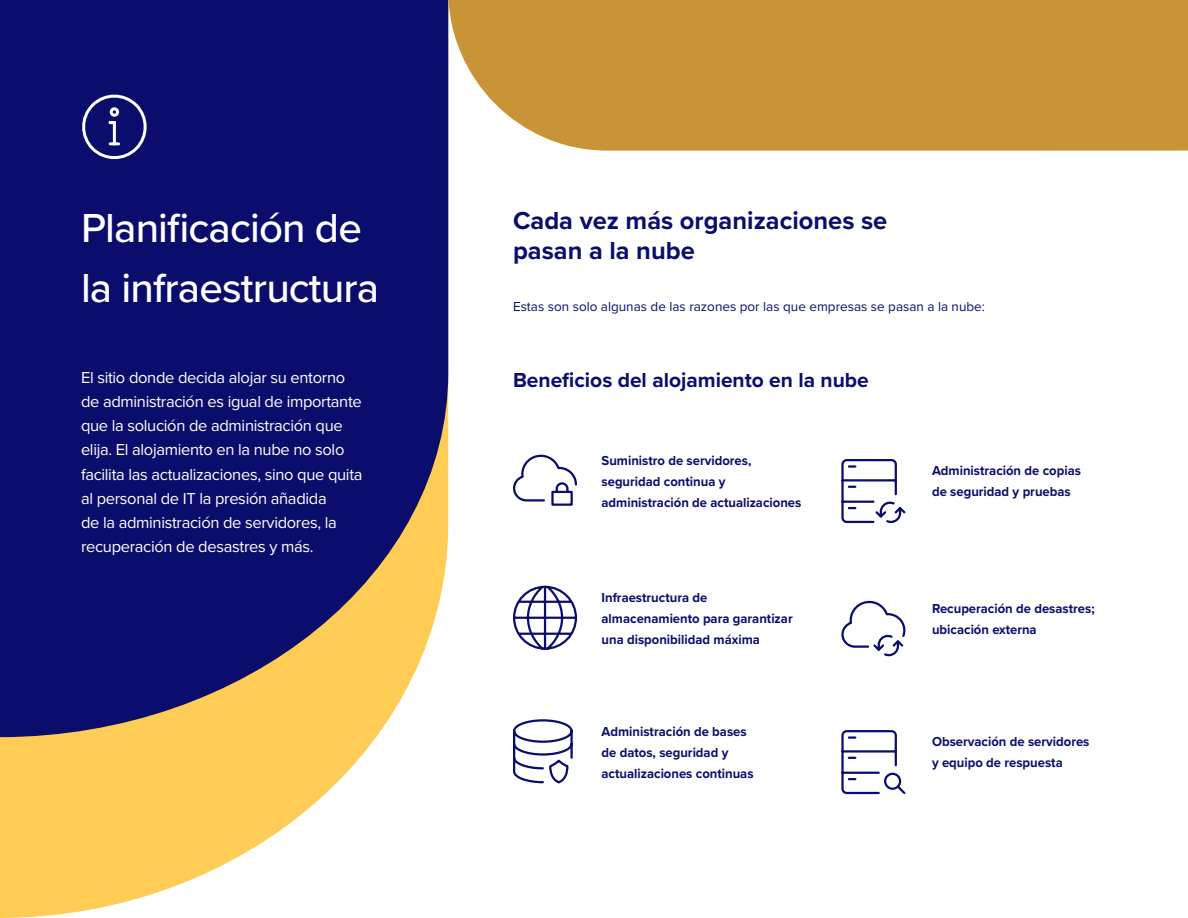
<style>
.page{position:relative;width:1188px;height:918px;background:#fff}
.page>*{position:absolute;margin:0;border:0;box-sizing:border-box;transform-origin:0 0}
.t1{font:500 42px/60px "Proxima Nova";letter-spacing:-.02em;color:#fff}
.t2{font:700 25.5px/30px "Proxima Nova";color:#0b0d6d}
.t3{font:700 21px "Proxima Nova";color:#0b0d6d}
.t4{font:16.5px/24px "Proxima Nova";letter-spacing:-.02em;color:#fff}
.t5{font:700 13.5px/21px "Proxima Nova";color:#0b0d6d}
.t6{font:13.5px "Proxima Nova";color:#0b0d6d}
</style>
<div class="page">
<svg style="left:0;top:737px;width:376px;height:181px;fill:#ffcd56"></svg>
<svg style="left:0;top:0;width:448px;height:737px;background:#25226d"></svg>
<svg style="left:76px;top:89px;width:72px;height:76px;background:#2c2e80"></svg>
<svg style="left:513px;top:454px;width:64px;height:52px"></svg>
<svg style="left:513px;top:719px;width:60px;height:65px"></svg>
<svg style="left:513px;top:585px;width:64px;height:65px"></svg>
<svg style="left:841px;top:459px;width:65px;height:65px"></svg>
<svg style="left:841px;top:600px;width:65px;height:57px"></svg>
<svg style="left:841px;top:730px;width:65px;height:65px"></svg>
<div style="left:448px;top:0;width:740px;height:151px;background:#c99436"></div>
<h1 class="t1" style="left:81px;top:196px;width:300px">Planificación de la infraestructura</h1>
<p class="t4" style="left:81px;top:365px;width:283px">El sitio donde decida alojar su entorno de administración es igual de importante que la solución de administración que elija. El alojamiento en la nube no solo facilita las actualizaciones, sino que quita al personal de IT la presión añadida<br>de la administración de servidores, la recuperación de desastres y más.</p>
<h2 class="t2" style="left:513px;top:205px;width:376px">Cada vez más organizaciones se pasan a la nube</h2>
<p class="t6" style="left:513px;top:296px;width:474px">Estas son solo algunas de las razones por las que empresas se pasan a la nube:</p>
<h3 class="t3" style="left:513px;top:364px;width:357px">Beneficios del alojamiento en la nube</h3>
<p class="t5" style="left:602px;top:449px;width:201px">Suministro de servidores, seguridad continua y administración de actualizaciones</p>
<p class="t5" style="left:932px;top:460px;width:150px">Administración de copias de seguridad y pruebas</p>
<p class="t5" style="left:602px;top:587px;width:193px">Infraestructura de almacenamiento para garantizar una disponibilidad máxima</p>
<p class="t5" style="left:932px;top:597px;width:164px">Recuperación de desastres; ubicación externa</p>
<p class="t5" style="left:602px;top:720px;width:154px">Administración de bases de datos, seguridad y actualizaciones continuas</p>
<p class="t5" style="left:932px;top:731px;width:159px">Observación de servidores y equipo de respuesta</p>
</div>
